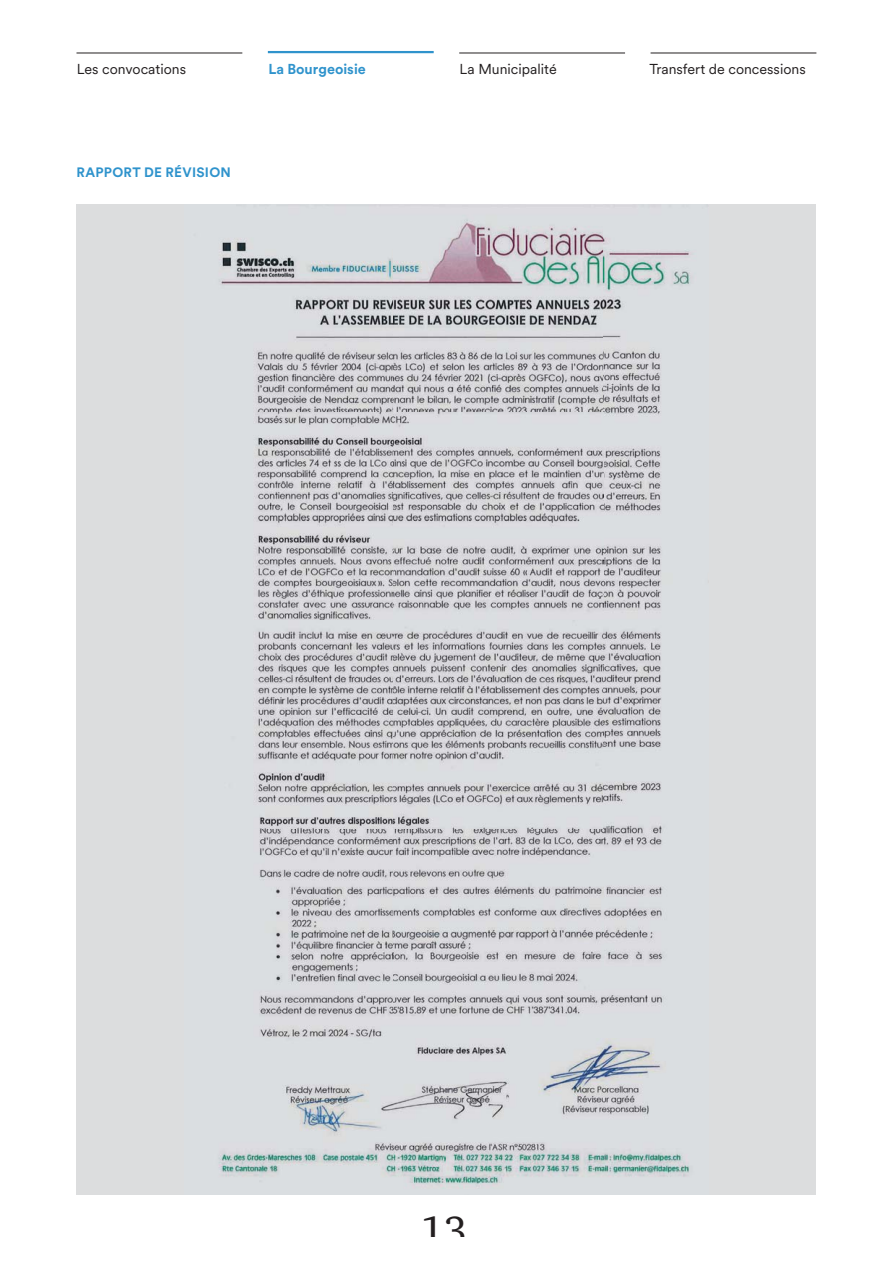
<style>
.page{position:relative;width:893px;height:1263px;background:#fff}
.page>*{position:absolute;margin:0;border:0;box-sizing:border-box;transform-origin:0 0}
.t1{font:42px "Charter ITC Std";color:#231f20}
.t2{font:14.25px "Circular XX";color:#231f20}
.t3{font:700 14.25px "Circular XX";color:#2f93cc}
.t4{font:700 13.5px "Circular XX";letter-spacing:.02em;color:#2f93cc}
</style>
<div class="page">
<div style="left:76px;top:204px;width:740px;height:991px;background:#dcddde"></div>
<img style="left:218px;top:219px;width:473px;height:970px">
<hr style="left:76px;top:53px;width:166px;height:1px;background:#231f20">
<hr style="left:268px;top:51px;width:166px;height:2px;background:#2f93cc">
<hr style="left:459px;top:53px;width:166px;height:1px;background:#231f20">
<hr style="left:651px;top:53px;width:165px;height:1px;background:#231f20">
<p class="t2" style="left:77px;top:64px;width:111px">Les convocations</p>
<p class="t3" style="left:268px;top:64px;width:99px">La Bourgeoisie</p>
<p class="t2" style="left:460px;top:64px;width:99px">La Municipalité</p>
<p class="t2" style="left:649px;top:64px;width:158px">Transfert de concessions</p>
<p class="t4" style="left:77px;top:167px;width:156px">RAPPORT DE RÉVISION</p>
<h1 class="t1" style="left:420px;top:1210px;width:48px">13</h1>
</div>
